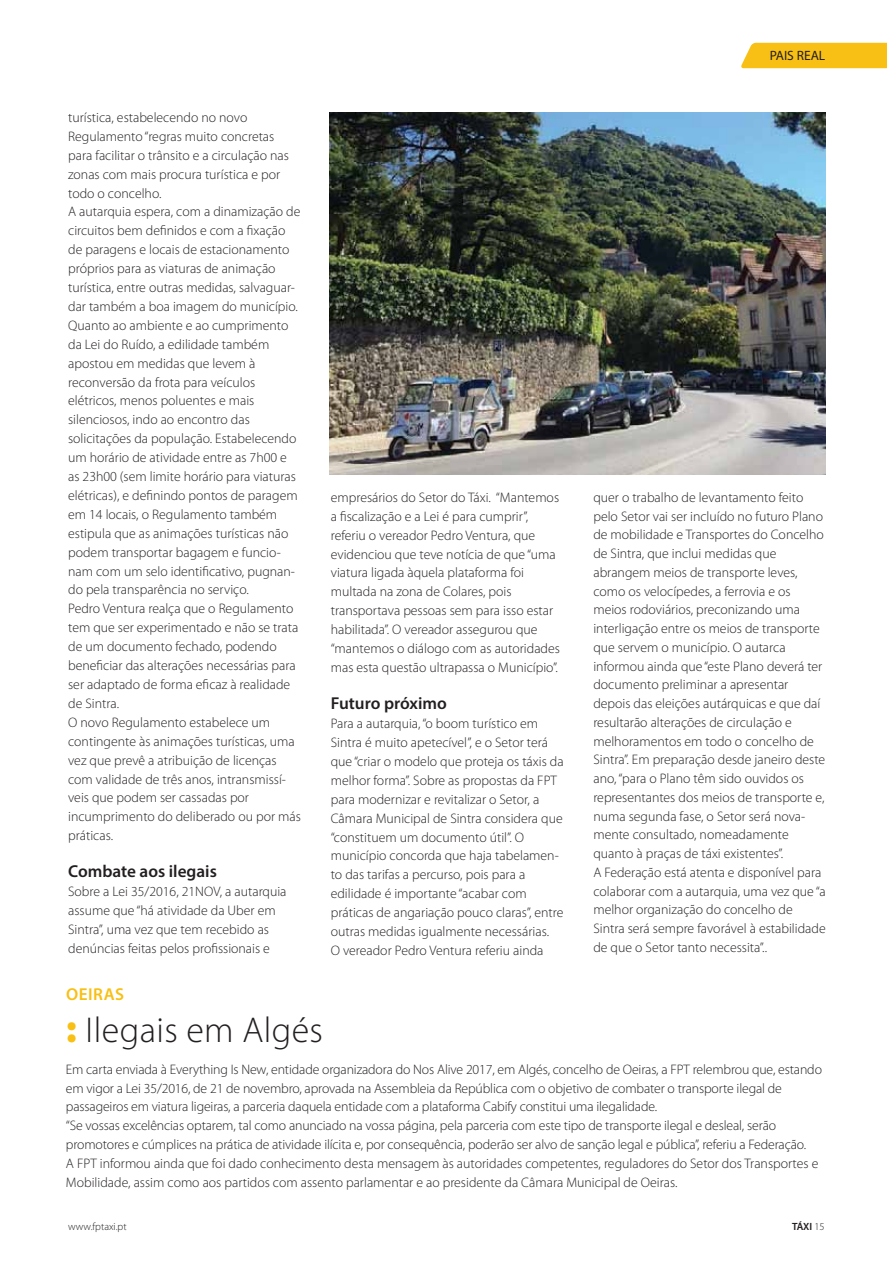
<style>
.page{position:relative;width:887px;height:1265px;background:#fff}
.page>*{position:absolute;margin:0;border:0;box-sizing:border-box;transform-origin:0 0}
.t1{font:300 36px "Myriad Pro";letter-spacing:.01em;color:#231f20}
.t2{font:600 17.25px "Myriad Pro";color:#231f20}
.t3{font:600 17.25px "Myriad Pro";letter-spacing:.03em;color:#f8c014}
.t4{font:300 13.8px/18.9px "Myriad Pro";color:#231f20}
.t5{font:13.5px "Myriad Pro";color:#231f20}
.t6{font:300 10.5px "Myriad Pro";color:#231f20}
.t7{font:600 10.5px "Myriad Pro";color:#231f20}
.s1{font-weight:900;font-size:39px;color:#f8c014}
.s2{font-weight:300}
</style>
<div class="page">
<div style="left:741px;top:43px;width:145px;height:25px;background:#f8c014"></div>
<img style="left:329px;top:112px;width:496px;height:362px">
<p class="t4" style="left:68px;top:109px;width:234px">turística, estabelecendo no novo Regulamento “regras muito concretas para facilitar o trânsito e a circulação nas zonas com mais procura turística e por todo o concelho.<br>A autarquia espera, com a dinamização de circuitos bem definidos e com a fixação de paragens e locais de estacionamento próprios para as viaturas de animação turística, entre outras medidas, salvaguar&shy;dar também a boa imagem do município.<br>Quanto ao ambiente e ao cumprimento da Lei do Ruído, a edilidade também apostou em medidas que levem à reconversão da frota para veículos elétricos, menos poluentes e mais silenciosos, indo ao encontro das solicitações da população. Estabelecendo um horário de atividade entre as 7h00 e as 23h00 (sem limite horário para viaturas elétricas), e definindo pontos de paragem em 14 locais, o Regulamento também estipula que as animações turísticas não podem transportar bagagem e funcio&shy;nam com um selo identificativo, pugnan&shy;do pela transparência no serviço.<br>Pedro Ventura realça que o Regulamento tem que ser experimentado e não se trata de um documento fechado, podendo beneficiar das alterações necessárias para ser adaptado de forma eficaz à realidade de Sintra.<br>O novo Regulamento estabelece um contingente às animações turísticas, uma vez que prevê a atribuição de licenças com validade de três anos, intransmissí&shy;veis que podem ser cassadas por incumprimento do deliberado ou por más práticas.</p>
<p class="t2" style="left:68px;top:865px;width:150px">Combate aos ilegais</p>
<p class="t4" style="left:68px;top:883px;width:220px">Sobre a Lei 35/2016, 21NOV, a autarquia assume que “há atividade da Uber em Sintra”, uma vez que tem recebido as denúncias feitas pelos profissionais e</p>
<p class="t4" style="left:331px;top:489px;width:231px">empresários do Setor do Táxi. “Mantemos a fiscalização e a Lei é para cumprir”, referiu o vereador Pedro Ventura, que evidenciou que teve notícia de que “uma viatura ligada àquela plataforma foi multada na zona de Colares, pois transportava pessoas sem para isso estar habilitada”. O vereador assegurou que “mantemos o diálogo com as autoridades mas esta questão ultrapassa o Município”.</p>
<p class="t2" style="left:331px;top:697px;width:117px">Futuro próximo</p>
<p class="t4" style="left:331px;top:715px;width:234px">Para a autarquia, “o boom turístico em Sintra é muito apetecível”, e o Setor terá que “criar o modelo que proteja os táxis da melhor forma”. Sobre as propostas da FPT para modernizar e revitalizar o Setor, a Câmara Municipal de Sintra considera que “constituem um documento útil”. O município concorda que haja tabelamen&shy;to das tarifas a percurso, pois para a edilidade é importante “acabar com práticas de angariação pouco claras”, entre outras medidas igualmente necessárias.<br>O vereador Pedro Ventura referiu ainda</p>
<p class="t5" style="left:769px;top:50px;width:57px">PAIS REAL</p>
<p class="t4" style="left:593px;top:489px;width:234px">quer o trabalho de levantamento feito pelo Setor vai ser incluído no futuro Plano de mobilidade e Transportes do Concelho de Sintra, que inclui medidas que abrangem meios de transporte leves, como os velocípedes, a ferrovia e os meios rodoviários, preconizando uma interligação entre os meios de transporte que servem o município. O autarca informou ainda que “este Plano deverá ter documento preliminar a apresentar depois das eleições autárquicas e que daí resultarão alterações de circulação e melhoramentos em todo o concelho de Sintra”. Em preparação desde janeiro deste ano, “para o Plano têm sido ouvidos os representantes dos meios de transporte e, numa segunda fase, o Setor será nova&shy;mente consultado, nomeadamente quanto à praças de táxi existentes”.<br>A Federação está atenta e disponível para colaborar com a autarquia, uma vez que “a melhor organização do concelho de Sintra será sempre favorável à estabilidade de que o Setor tanto necessita”..</p>
<p class="t3" style="left:66px;top:988px;width:60px">OEIRAS</p>
<h1 class="t1" style="left:66px;top:1016px;width:258px"><span class="s1">:</span> Ilegais em Algés</h1>
<p class="t4" style="left:66px;top:1061px;width:757px">Em carta enviada à Everything Is New, entidade organizadora do Nos Alive 2017, em Algés, concelho de Oeiras, a FPT relembrou que, estando em vigor a Lei 35/2016, de 21 de novembro, aprovada na Assembleia da República com o objetivo de combater o transporte ilegal de passageiros em viatura ligeiras, a parceria daquela entidade com a plataforma Cabify constitui uma ilegalidade.<br>“Se vossas excelências optarem, tal como anunciado na vossa página, pela parceria com este tipo de transporte ilegal e desleal, serão promotores e cúmplices na prática de atividade ilícita e, por consequência, poderão ser alvo de sanção legal e pública”, referiu a Federação.<br>A FPT informou ainda que foi dado conhecimento desta mensagem às autoridades competentes, reguladores do Setor dos Transportes e Mobilidade, assim como aos partidos com assento parlamentar e ao presidente da Câmara Municipal de Oeiras.</p>
<p class="t6" style="left:68px;top:1222px;width:60px">www.fptaxi.pt</p>
<p class="t7" style="left:792px;top:1222px;width:34px">TÁXI <span class="s2">15</span></p>
</div>
